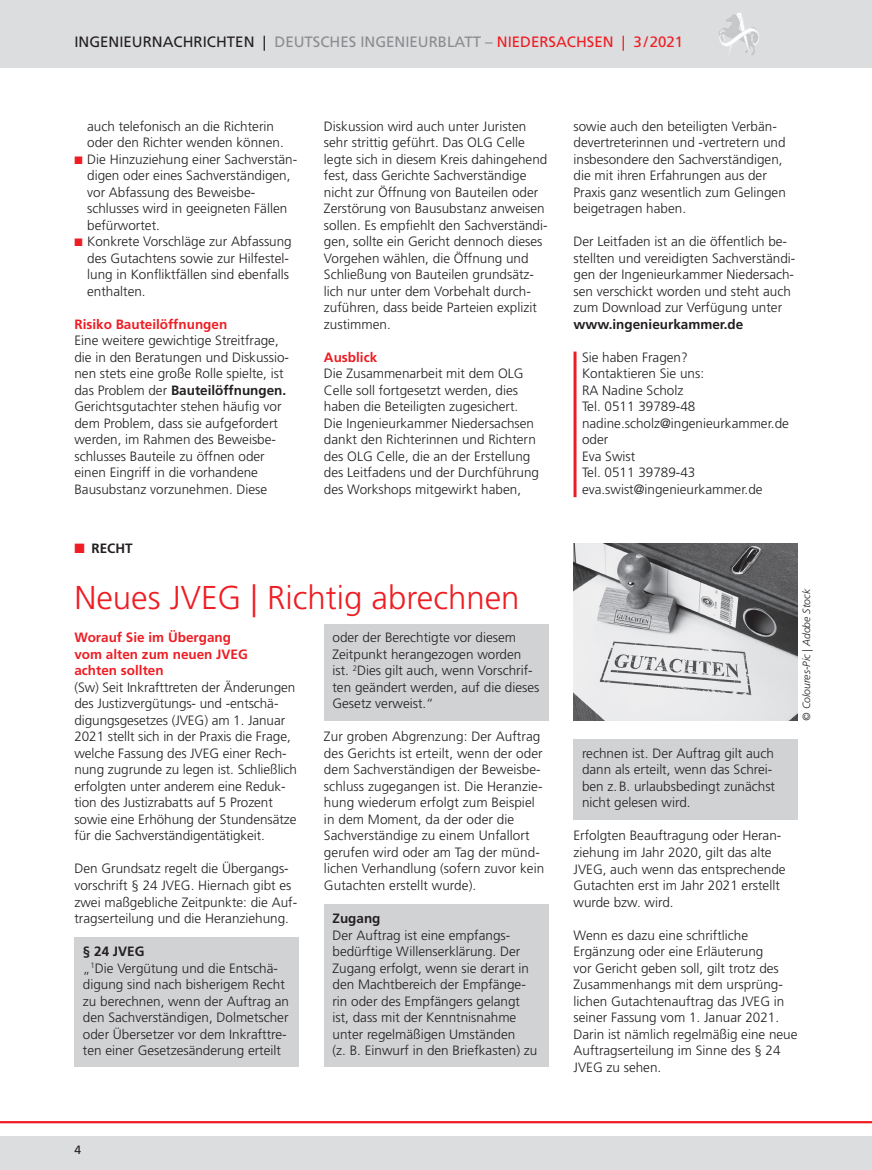
<style>
.page{position:relative;width:872px;height:1170px;background:#fff}
.page>*{position:absolute;margin:0;border:0;box-sizing:border-box;transform-origin:0 0}
.t1{font:300 33px "Frutiger LT Std";color:#ee1d23}
.t2{font:15px "Frutiger LT Std";color:#8a8c8f}
.t3{font:300 13.5px/16.5px "Frutiger LT Std";color:#231f20}
.t4{font:700 13.5px/16.5px "Frutiger LT Std";color:#ee1d23}
.t5{font:700 13.5px "Frutiger LT Std";color:#231f20}
.t6{font:12px "Frutiger LT Std";color:#231f20}
.t7{font:italic 300 10.5px "Frutiger LT Std";color:#231f20}
.s1{color:#231f20}
.s2{color:#ee1d23}
.s3{font-weight:700}
</style>
<div class="page">
<div style="left:0;top:0;width:872px;height:68px;background:#dcdddf"></div>
<div style="left:0;top:1135px;width:872px;height:34px;background:#dcdddf"></div>
<svg style="left:726px;top:13px;width:13px;height:9px"></svg>
<hr style="left:0;top:1120px;width:872px;height:3px;background:#ee1d23">
<hr style="left:573px;top:351px;width:3px;height:146px;background:#ee1d23">
<div style="left:74px;top:937px;width:224px;height:30px;background:#d1d2d4"></div>
<div style="left:74px;top:953px;width:224px;height:113px;background:#d1d2d4"></div>
<div style="left:324px;top:623px;width:224px;height:97px;background:#d1d2d4"></div>
<div style="left:324px;top:904px;width:224px;height:30px;background:#d1d2d4"></div>
<div style="left:324px;top:920px;width:224px;height:146px;background:#d1d2d4"></div>
<div style="left:573px;top:739px;width:224px;height:80px;background:#d1d2d4"></div>
<img style="left:573px;top:543px;width:224px;height:177px">
<p class="t2" style="left:74px;top:33px;width:610px"><span class="s1">INGENIEURNACHRICHTEN |</span> DEUTSCHES INGENIEURBLATT – <span class="s2">NIEDERSACHSEN | 3/2021</span></p>
<p class="t3" style="left:87px;top:118px;width:198px">auch telefonisch an die Richterin oder den Richter wenden können.</p>
<p class="t3" style="left:87px;top:151px;width:212px;text-indent:-13px"><span class="s2">■</span> Die Hinzuziehung einer Sachverstän&shy;digen oder eines Sachverständigen, vor Abfassung des Beweisbe&shy;schlusses wird in geeigneten Fällen befürwortet.</p>
<p class="t3" style="left:87px;top:233px;width:206px;text-indent:-13px"><span class="s2">■</span> Konkrete Vorschläge zur Abfassung des Gutachtens sowie zur Hilfestel&shy;lung in Konfliktfällen sind ebenfalls enthalten.</p>
<p class="t4" style="left:74px;top:316px;width:154px">Risiko Bauteilöffnungen</p>
<p class="t3" style="left:74px;top:332px;width:216px">Eine weitere gewichtige Streitfrage, die in den Beratungen und Diskussio&shy;nen stets eine große Rolle spielte, ist das Problem der <span class="s3">Bauteilöffnungen.<br></span>Gerichtsgutachter stehen häufig vor dem Problem, dass sie aufgefordert werden, im Rahmen des Beweisbe&shy;schlusses Bauteile zu öffnen oder einen Eingriff in die vorhandene Bausubstanz vorzunehmen. Diese</p>
<p class="t3" style="left:324px;top:118px;width:225px">Diskussion wird auch unter Juristen sehr strittig geführt. Das OLG Celle legte sich in diesem Kreis dahingehend fest, dass Gerichte Sachverständige nicht zur Öffnung von Bauteilen oder Zerstörung von Bausubstanz anweisen sollen. Es empfiehlt den Sachverständi&shy;gen, sollte ein Gericht dennoch dieses Vorgehen wählen, die Öffnung und Schließung von Bauteilen grundsätz&shy;lich nur unter dem Vorbehalt durch&shy;zuführen, dass beide Parteien explizit zustimmen.</p>
<p class="t4" style="left:324px;top:349px;width:55px">Ausblick</p>
<p class="t3" style="left:324px;top:365px;width:217px">Die Zusammenarbeit mit dem OLG Celle soll fortgesetzt werden, dies haben die Beteiligten zugesichert.<br>Die Ingenieurkammer Niedersachsen dankt den Richterinnen und Richtern des OLG Celle, die an der Erstellung des Leitfadens und der Durchführung des Workshops mitgewirkt haben,</p>
<p class="t5" style="left:74px;top:540px;width:60px"><span class="s2">■</span> RECHT</p>
<h1 class="t1" style="left:74px;top:579px;width:446px">Neues JVEG | Richtig abrechnen</h1>
<p class="t4" style="left:74px;top:629px;width:175px">Worauf Sie im Übergang vom alten zum neuen JVEG achten sollten</p>
<p class="t3" style="left:74px;top:679px;width:224px">(Sw) Seit Inkrafttreten der Änderungen des Justizvergütungs- und -entschä&shy;digungsgesetzes (JVEG) am 1. Januar 2021 stellt sich in der Praxis die Frage, welche Fassung des JVEG einer Rech&shy;nung zugrunde zu legen ist. Schließlich erfolgten unter anderem eine Reduk&shy;tion des Justizrabatts auf 5 Prozent sowie eine Erhöhung der Stundensätze für die Sachverständigentätigkeit.</p>
<p class="t3" style="left:74px;top:860px;width:224px">Den Grundsatz regelt die Übergangs&shy;vorschrift § 24 JVEG. Hiernach gibt es zwei maßgebliche Zeitpunkte: die Auf&shy;tragserteilung und die Heranziehung.</p>
<p class="t3" style="left:83px;top:943px;width:208px"><span class="s3">§ 24 JVEG<br></span>„<sup>1</sup>Die Vergütung und die Entschä&shy;digung sind nach bisherigem Recht zu berechnen, wenn der Auftrag an den Sachverständigen, Dolmetscher oder Übersetzer vor dem Inkrafttre&shy;ten einer Gesetzesänderung erteilt</p>
<p class="t3" style="left:332px;top:629px;width:208px">oder der Berechtigte vor diesem<br>Zeitpunkt herangezogen worden ist. <sup>2</sup>Dies gilt auch, wenn Vorschrif&shy;ten geändert werden, auf die dieses<br>Gesetz verweist.“</p>
<p class="t3" style="left:324px;top:728px;width:222px">Zur groben Abgrenzung: Der Auftrag des Gerichts ist erteilt, wenn der oder dem Sachverständigen der Beweisbe&shy;schluss zugegangen ist. Die Heranzie&shy;hung wiederum erfolgt zum Beispiel in dem Moment, da der oder die Sachverständige zu einem Unfallort gerufen wird oder am Tag der münd&shy;lichen Verhandlung (sofern zuvor kein Gutachten erstellt wurde).</p>
<p class="t5" style="left:332px;top:910px;width:50px">Zugang</p>
<p class="t3" style="left:332px;top:926px;width:206px">Der Auftrag ist eine empfangs&shy;bedürftige Willenserklärung. Der<br>Zugang erfolgt, wenn sie derart in den Machtbereich der Empfänge&shy;rin oder des Empfängers gelangt ist, dass mit der Kenntnisnahme unter regelmäßigen Umständen<br>(z. B. Einwurf in den Briefkasten) zu</p>
<p class="t3" style="left:573px;top:118px;width:214px">sowie auch den beteiligten Verbän&shy;devertreterinnen und -vertretern und insbesondere den Sachverständigen, die mit ihren Erfahrungen aus der Praxis ganz wesentlich zum Gelingen beigetragen haben.</p>
<p class="t3" style="left:573px;top:233px;width:223px">Der Leitfaden ist an die öffentlich be&shy;stellten und vereidigten Sachverständi&shy;gen der Ingenieurkammer Niedersach&shy;sen verschickt worden und steht auch zum Download zur Verfügung unter</p>
<p class="t5" style="left:573px;top:316px;width:171px">www.ingenieurkammer.de</p>
<p class="t3" style="left:582px;top:349px;width:208px">Sie haben Fragen?<br>Kontaktieren Sie uns:<br>RA Nadine Scholz<br>Tel. 0511 39789-48 nadine.scholz@ingenieurkammer.de oder<br>Eva Swist<br>Tel. 0511 39789-43 eva.swist@ingenieurkammer.de</p>
<p class="t7" style="left:800px;top:720px;width:133px;rotate:-90deg">© Coloures-Pic | Adobe Stock</p>
<p class="t3" style="left:582px;top:745px;width:194px">rechnen ist. Der Auftrag gilt auch dann als erteilt, wenn das Schrei&shy;ben z.B. urlaubsbedingt zunächst nicht gelesen wird.</p>
<p class="t3" style="left:573px;top:827px;width:214px">Erfolgten Beauftragung oder Heran&shy;ziehung im Jahr 2020, gilt das alte<br>JVEG, auch wenn das entsprechende<br>Gutachten erst im Jahr 2021 erstellt wurde bzw. wird.</p>
<p class="t3" style="left:573px;top:926px;width:225px">Wenn es dazu eine schriftliche<br>Ergänzung oder eine Erläuterung<br>vor Gericht geben soll, gilt trotz des<br>Zusammenhangs mit dem ursprüng&shy;lichen Gutachtenauftrag das JVEG in seiner Fassung vom 1. Januar 2021.<br>Darin ist nämlich regelmäßig eine neue<br>Auftragserteilung im Sinne des § 24<br>JVEG zu sehen.</p>
<p class="t6" style="left:74px;top:1142px;width:8px">4</p>
</div>
